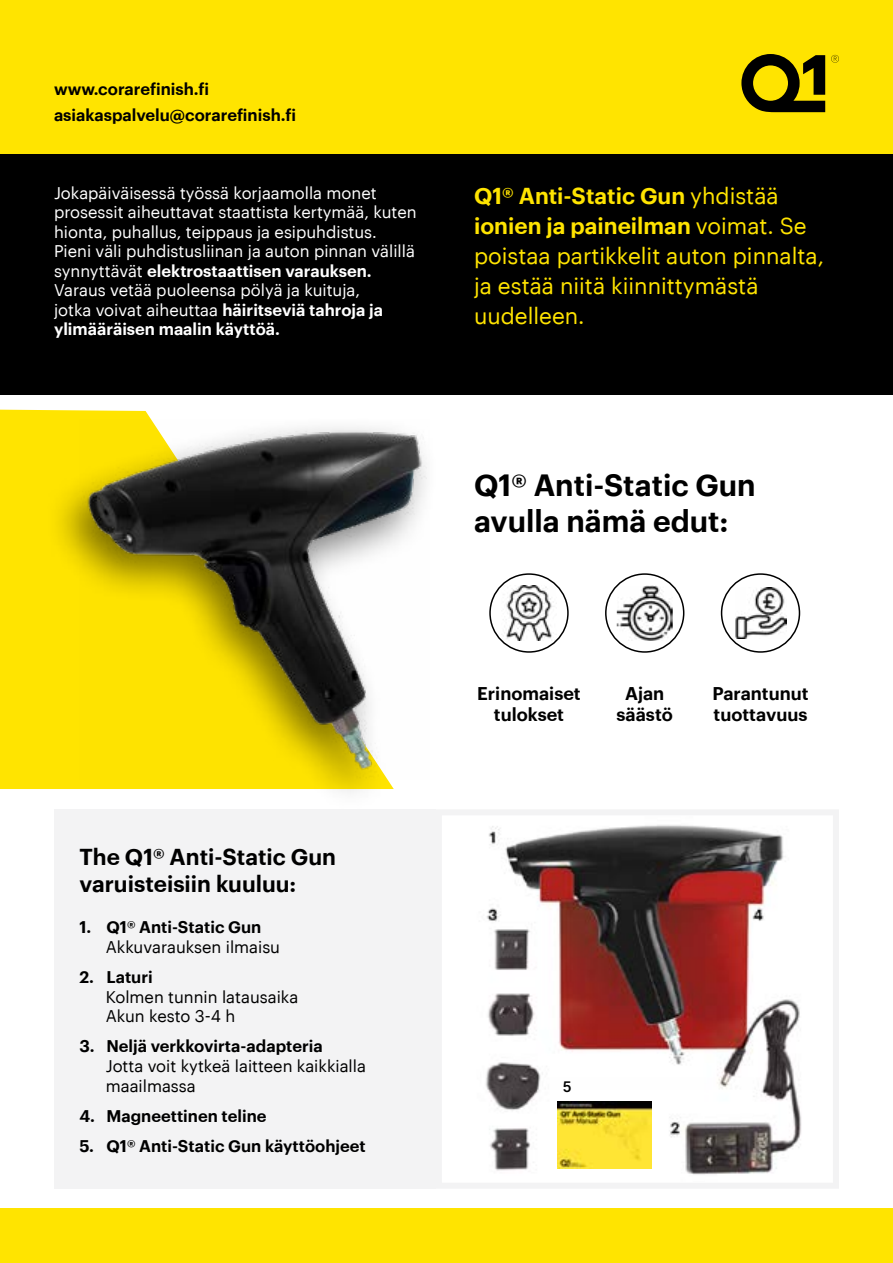
<style>
.page{position:relative;width:893px;height:1263px;background:#fff}
.page>*{position:absolute;margin:0;border:0;box-sizing:border-box;transform-origin:0 0}
.t1{font:600 30px/36px "Graphik TT";color:#000}
.t2{font:22.5px/30px "Graphik TT";color:#ffe400}
.t3{font:600 22.5px/27px "Graphik TT";color:#000}
.t4{font:600 18px/21.6px "Graphik TT";color:#000;text-align:center}
.t5{font:16.5px/19.5px "Graphik TT";color:#fff}
.t6{font:600 16.5px/26px "Graphik TT";color:#000}
.t7{font:16.5px/19.8px "Graphik TT";color:#000}
.t8{font:700 15.6px "Grantha Sangam MN";color:#000}
.s1{font-weight:600}
</style>
<div class="page">
<div style="left:54px;top:809px;width:382px;height:380px;background:#f3f3f4"></div>
<div style="left:436px;top:809px;width:403px;height:380px;border:6px solid #f3f3f4"></div>
<div style="left:0;top:410px;width:148px;height:379px;background:#ffe400"></div>
<div style="left:0;top:0;width:893px;height:155px;background:#ffe400"></div>
<div style="left:0;top:1209px;width:893px;height:54px;background:#ffe400"></div>
<div style="left:0;top:155px;width:893px;height:240px;background:#000"></div>
<div style="left:44px;top:415px;width:396px;height:399px;background:#000;opacity:.5"></div>
<img style="left:79px;top:419px;width:350px;height:360px">
<img style="left:485px;top:825px;width:317px;height:350px">
<svg style="left:741px;top:54px;width:84px;height:58px"></svg>
<svg style="left:831px;top:55px;width:8px;height:8px"></svg>
<img style="left:617px;top:585px;width:56px;height:56px">
<div style="left:605px;top:573px;width:79px;height:80px;border:2px solid #000;border-radius:50%"></div>
<img style="left:501px;top:585px;width:56px;height:56px">
<div style="left:489px;top:573px;width:80px;height:80px;border:2px solid #000;border-radius:50%"></div>
<img style="left:735px;top:587px;width:51px;height:51px">
<div style="left:721px;top:573px;width:79px;height:80px;border:2px solid #000;border-radius:50%"></div>
<img style="left:557px;top:1101px;width:94px;height:67px">
<p class="t6" style="left:54px;top:74px;width:243px">www.corarefinish.fi asiakaspalvelu@corarefinish.fi</p>
<p class="t5" style="left:54px;top:182px;width:364px">Jokapäiväisessä työssä korjaamolla monet prosessit aiheuttavat staattista kertymää, kuten hionta, puhallus, teippaus ja esipuhdistus.<br>Pieni väli puhdistusliinan ja auton pinnan välillä synnyttävät <span class="s1">elektrostaattisen varauksen.<br></span>Varaus vetää puoleensa pölyä ja kuituja,<br>jotka voivat aiheuttaa <span class="s1">häiritseviä tahroja ja ylimääräisen maalin käyttöä.</span></p>
<h2 class="t2" style="left:474px;top:179px;width:351px"><span class="s1">Q1® Anti-Static Gun</span> yhdistää <span class="s1">ionien ja paineilman</span> voimat. Se poistaa partikkelit auton pinnalta, ja estää niitä kiinnittymästä uudelleen.</h2>
<h1 class="t1" style="left:474px;top:464px;width:283px">Q1® Anti-Static Gun avulla nämä edut:</h1>
<h2 class="t3" style="left:80px;top:841px;width:258px">The Q1® Anti-Static Gun varuisteisiin kuuluu:</h2>
<p class="t6" style="left:80px;top:912px;width:183px">1. Q1® Anti-Static Gun</p>
<p class="t7" style="left:106px;top:935px;width:176px">Akkuvarauksen ilmaisu</p>
<p class="t6" style="left:80px;top:962px;width:75px">2. Laturi</p>
<p class="t7" style="left:106px;top:985px;width:194px">Kolmen tunnin latausaika<br>Akun kesto 3-4 h</p>
<p class="t6" style="left:80px;top:1032px;width:245px">3. Neljä verkkovirta-adapteria</p>
<p class="t7" style="left:106px;top:1055px;width:262px">Jotta voit kytkeä laitteen kaikkialla maailmassa</p>
<p class="t6" style="left:80px;top:1101px;width:188px">4. Magneettinen teline</p>
<p class="t6" style="left:80px;top:1131px;width:288px">5. Q1® Anti-Static Gun käyttöohjeet</p>
<p class="t4" style="left:477px;top:681px;width:105px">Erinomaiset tulokset</p>
<p class="t4" style="left:617px;top:681px;width:58px">Ajan säästö</p>
<p class="t4" style="left:712px;top:681px;width:98px;text-align:left">Parantunut tuottavuus</p>
<p class="t8" style="left:562px;top:1077px;width:11px">5</p>
</div>
